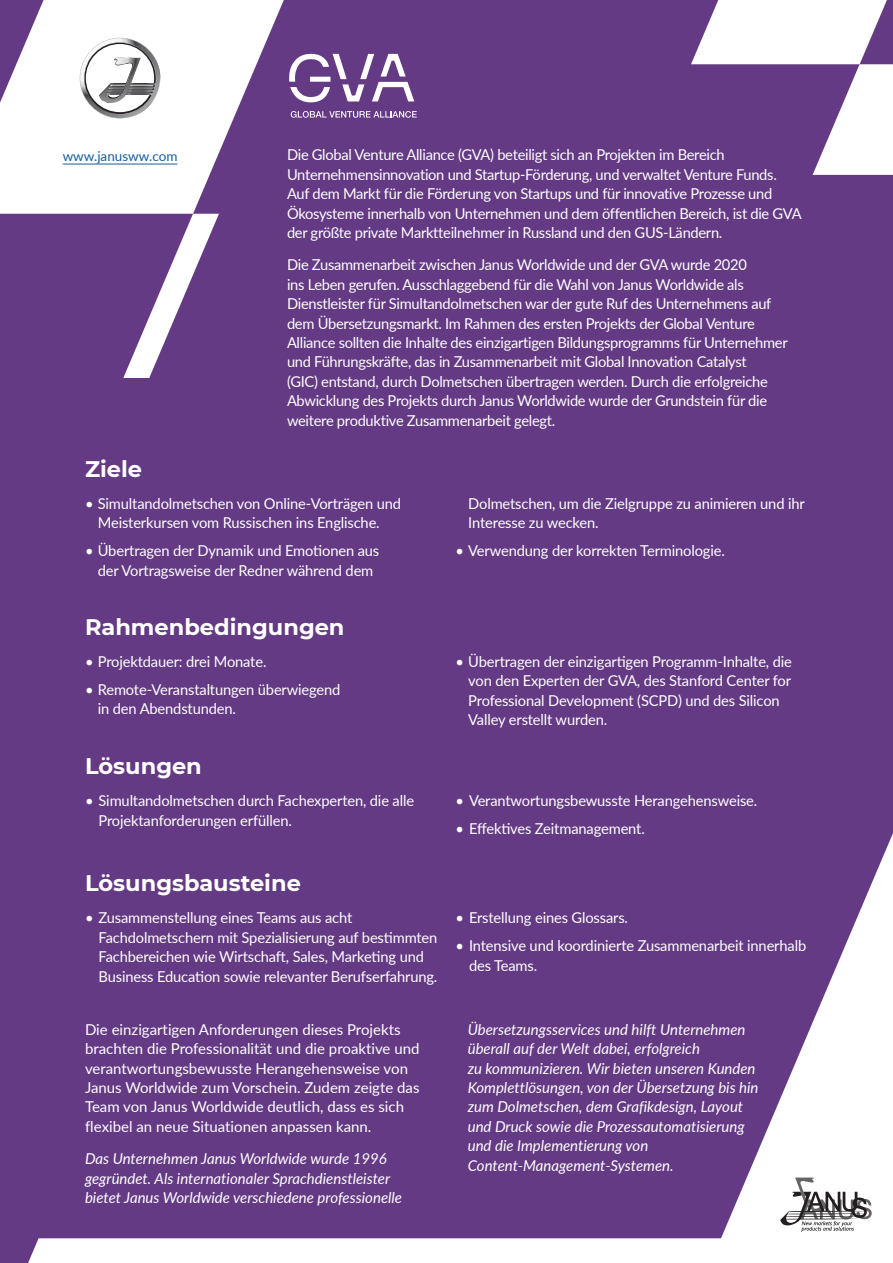
<style>
.page{position:relative;width:893px;height:1263px;background:#643a84}
.page>*{position:absolute;margin:0;border:0;box-sizing:border-box;transform-origin:0 0}
.Подзаголовок2{font:700 22.5px "Montserrat";color:#fff}
.body{font:15px/19.5px "Lato";letter-spacing:-.02em;color:#fff}
.t1{font:italic 15px/19.5px "Lato";color:#fff}
.body-2{font:15px/19.5px "Lato";color:#fff}
.body-3{font:13.5px "Lato";color:#175d9e}
</style>
<div class="page">
<svg style="left:721px;top:833px;width:172px;height:430px"></svg>
<svg style="left:0;top:0;width:284px;height:214px;fill:#fff"></svg>
<svg style="left:780px;top:1177px;width:92px;height:55px;background:#c2c1c2"></svg>
<hr style="left:63px;top:164px;width:114px;height:1px;background:#175d9e">
<svg style="left:691px;top:0;width:202px;height:175px"></svg>
<svg style="left:80px;top:38px;width:80px;height:80px;background:#cfcfcf"></svg>
<svg style="left:289px;top:54px;width:125px;height:49px"></svg>
<div style="left:310px;top:77px;width:20px;height:5px;background:#fff"></div>
<svg style="left:290px;top:111px;width:127px;height:7px"></svg>
<svg style="left:123px;top:214px;width:96px;height:164px"></svg>
<div style="left:28px;top:1238px;width:710px;height:25px;background:#fff"></div>
<p class="body-3" style="left:63px;top:146px;width:116px">www.janusww.com</p>
<p class="body" style="left:287px;top:145px;width:516px">Die Global Venture Alliance (GVA) beteiligt sich an Projekten im Bereich Unternehmensinnovation und Startup-Förderung, und verwaltet Venture Funds.<br>Auf dem Markt für die Förderung von Startups und für innovative Prozesse und Ökosysteme innerhalb von Unternehmen und dem öffentlichen Bereich, ist die GVA der größte private Marktteilnehmer in Russland und den GUS-Ländern.</p>
<p class="body" style="left:287px;top:254px;width:502px">Die Zusammenarbeit zwischen Janus Worldwide und der GVA wurde 2020<br>ins Leben gerufen. Ausschlaggebend für die Wahl von Janus Worldwide als Dienstleister für Simultandolmetschen war der gute Ruf des Unternehmens auf dem Übersetzungsmarkt. Im Rahmen des ersten Projekts der Global Venture Alliance sollten die Inhalte des einzigartigen Bildungsprogramms für Unternehmer und Führungskräfte, das in Zusammenarbeit mit Global Innovation Catalyst<br>(GIC) entstand, durch Dolmetschen übertragen werden. Durch die erfolgreiche Abwicklung des Projekts durch Janus Worldwide wurde der Grundstein für die weitere produktive Zusammenarbeit gelegt.</p>
<p class="Подзаголовок2" style="left:85px;top:452px;width:59px">Ziele</p>
<p class="body" style="left:85px;top:493px;width:318px;text-align:center">• Simultandolmetschen von Online-Vorträgen und<br>Meisterkursen vom Russischen ins Englische.</p>
<p class="body" style="left:85px;top:540px;width:296px;text-align:center">• Übertragen der Dynamik und Emotionen aus der Vortragsweise der Redner während dem</p>
<p class="Подзаголовок2" style="left:85px;top:610px;width:261px">Rahmenbedingungen</p>
<p class="body" style="left:85px;top:651px;width:183px">• Projektdauer: drei Monate.</p>
<p class="body" style="left:98px;top:679px;width:244px;text-indent:-13px">• Remote-Veranstaltungen überwiegend in den Abendstunden.</p>
<p class="body" style="left:468px;top:493px;width:338px">Dolmetschen, um die Zielgruppe zu animieren und ihr<br>Interesse zu wecken.</p>
<p class="body" style="left:455px;top:540px;width:271px">• Verwendung der korrekten Terminologie.</p>
<p class="body" style="left:468px;top:651px;width:325px;text-indent:-13px">• Übertragen der einzigartigen Programm-Inhalte, die von den Experten der GVA, des Stanford Center for Professional Development (SCPD) und des Silicon Valley erstellt wurden.</p>
<p class="Подзаголовок2" style="left:85px;top:750px;width:118px">Lösungen</p>
<p class="body" style="left:99px;top:790px;width:317px;text-indent:-13px">• Simultandolmetschen durch Fachexperten, die alle<br>Projektanforderungen erfüllen.</p>
<p class="body" style="left:455px;top:790px;width:303px">• Verantwortungsbewusste Herangehensweise.</p>
<p class="body" style="left:455px;top:818px;width:191px">• Effektives Zeitmanagement.</p>
<p class="Подзаголовок2" style="left:85px;top:867px;width:217px">Lösungsbausteine</p>
<p class="body" style="left:99px;top:907px;width:340px;text-indent:-13px">• Zusammenstellung eines Teams aus acht Fachdolmetschern mit Spezialisierung auf bestimmten Fachbereichen wie Wirtschaft, Sales, Marketing und Business Education sowie relevanter Berufserfahrung.</p>
<p class="body" style="left:455px;top:907px;width:174px">• Erstellung eines Glossars.</p>
<p class="body" style="left:469px;top:935px;width:339px;text-indent:-14px">• Intensive und koordinierte Zusammenarbeit innerhalb des Teams.</p>
<p class="body-2" style="left:85px;top:1019px;width:336px">Die einzigartigen Anforderungen dieses Projekts brachten die Professionalität und die proaktive und verantwortungsbewusste Herangehensweise von Janus Worldwide zum Vorschein. Zudem zeigte das Team von Janus Worldwide deutlich, dass es sich flexibel an neue Situationen anpassen kann.</p>
<p class="t1" style="left:85px;top:1148px;width:319px">Das Unternehmen Janus Worldwide wurde 1996 gegründet. Als internationaler Sprachdienstleister bietet Janus Worldwide verschiedene professionelle</p>
<p class="t1" style="left:468px;top:1019px;width:292px">Übersetzungsservices und hilft Unternehmen überall auf der Welt dabei, erfolgreich<br>zu kommunizieren. Wir bieten unseren Kunden Komplettlösungen, von der Übersetzung bis hin zum Dolmetschen, dem Grafikdesign, Layout und Druck sowie die Prozessautomatisierung und die Implementierung von Content-Management-Systemen.</p>
</div>
